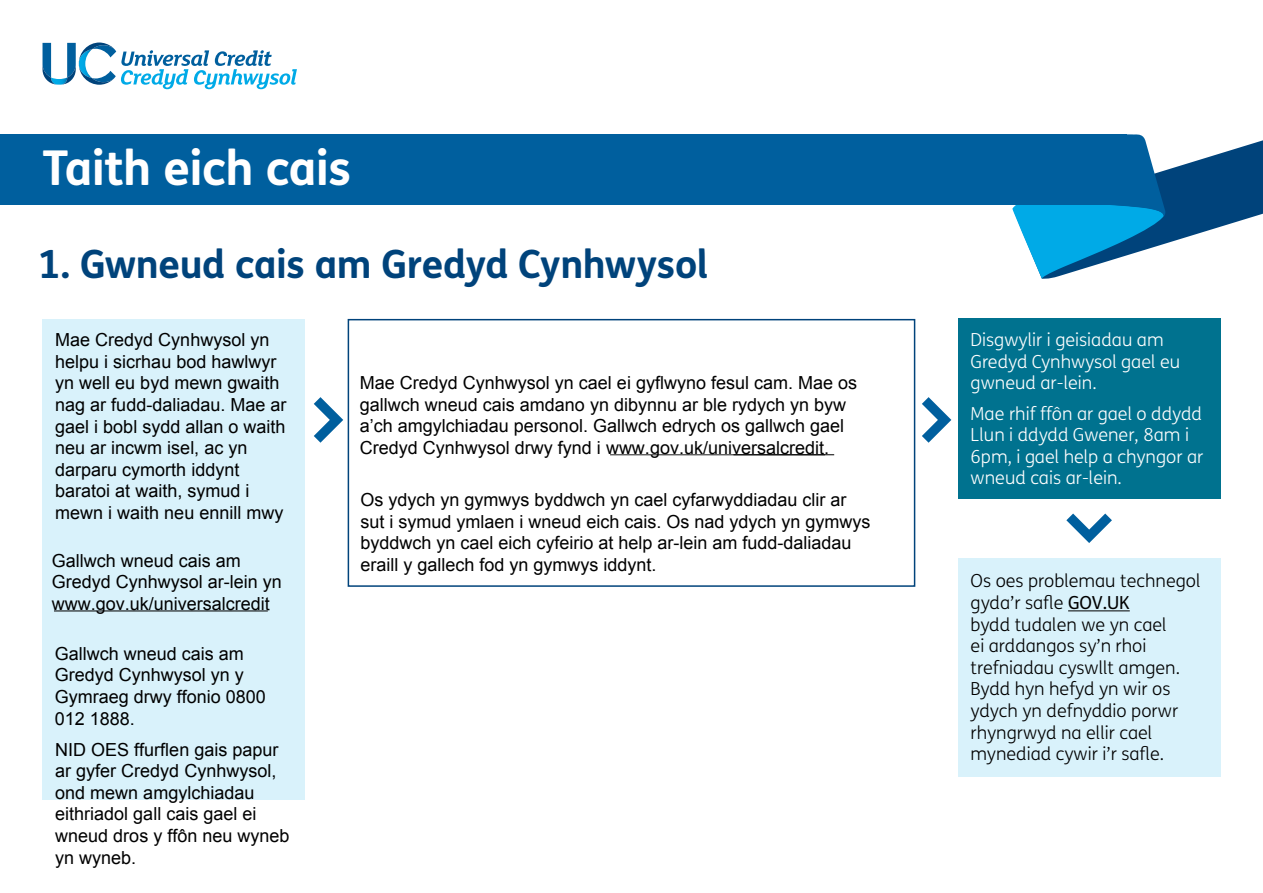
<style>
.page{position:relative;width:1263px;height:893px;background:#fff}
.page>*{position:absolute;margin:0;border:0;box-sizing:border-box;transform-origin:0 0}
.t1{font:700 48px "FS Me";letter-spacing:-.015em;color:#fff}
.t2{font:700 39px "FS Me";letter-spacing:-.015em;color:#00437b}
.t3{font:18px/21.6px "Arial";color:#000}
.t4{font:300 18px/21.6px "FS Me";color:#000}
.t5{font:300 18px/21.6px "FS Me";color:#fff}
.s1{font-weight:400}
</style>
<div class="page">
<div style="left:43px;top:319px;width:262px;height:480px;background:#d9f2fb"></div>
<div style="left:348px;top:319px;width:567px;height:268px;border:2px solid #00437b"></div>
<div style="left:0;top:134px;width:1127px;height:71px;background:#005f9e"></div>
<svg style="left:1012px;top:134px;width:251px;height:145px"></svg>
<hr style="left:54px;top:610px;width:214px;height:1px;background:#000">
<hr style="left:610px;top:454px;width:215px;height:1px;background:#000">
<hr style="left:733px;top:454px;width:101px;height:1px;background:#000">
<div style="left:958px;top:319px;width:262px;height:180px;background:#00728f"></div>
<div style="left:958px;top:558px;width:262px;height:219px;background:#d9f2fb"></div>
<hr style="left:1068px;top:610px;width:62px;height:1px;background:#000">
<svg style="left:314px;top:397px;width:29px;height:46px"></svg>
<svg style="left:1066px;top:514px;width:46px;height:29px"></svg>
<svg style="left:922px;top:397px;width:29px;height:46px"></svg>
<svg style="left:43px;top:43px;width:254px;height:46px"></svg>
<p class="t1" style="left:43px;top:131px;width:310px">Taith eich cais</p>
<p class="t2" style="left:38px;top:234px;width:672px">1. Gwneud cais am Gredyd Cynhwysol</p>
<p class="t3" style="left:55px;top:329px;width:233px">Mae Credyd Cynhwysol yn helpu i sicrhau bod hawlwyr yn well eu byd mewn gwaith nag ar fudd-daliadau. Mae ar gael i bobl sydd allan o waith neu ar incwm isel, ac yn darparu cymorth iddynt baratoi at waith, symud i mewn i waith neu ennill mwy</p>
<p class="t3" style="left:52px;top:550px;width:232px">Gallwch wneud cais am<br>Gredyd Cynhwysol ar-lein yn www.gov.uk/universalcredit</p>
<p class="t3" style="left:55px;top:643px;width:213px">Gallwch wneud cais am<br>Gredyd Cynhwysol yn y<br>Gymraeg drwy ffonio 0800<br>012 1888.</p>
<p class="t3" style="left:55px;top:739px;width:236px">NID OES ffurflen gais papur ar gyfer Credyd Cynhwysol, ond mewn amgylchiadau eithriadol gall cais gael ei wneud dros y ffôn neu wyneb yn wyneb.</p>
<p class="t3" style="left:360px;top:372px;width:499px">Mae Credyd Cynhwysol yn cael ei gyflwyno fesul cam. Mae os gallwch wneud cais amdano yn dibynnu ar ble rydych yn byw a’ch amgylchiadau personol. Gallwch edrych os gallwch gael Credyd Cynhwysol drwy fynd i www.gov.uk/universalcredit.</p>
<p class="t3" style="left:360px;top:489px;width:512px">Os ydych yn gymwys byddwch yn cael cyfarwyddiadau clir ar sut i symud ymlaen i wneud eich cais. Os nad ydych yn gymwys byddwch yn cael eich cyfeirio at help ar-lein am fudd-daliadau eraill y gallech fod yn gymwys iddynt.</p>
<p class="t5" style="left:971px;top:329px;width:211px">Disgwylir i geisiadau am<br>Gredyd Cynhwysol gael eu gwneud ar-lein.</p>
<p class="t5" style="left:971px;top:402px;width:234px">Mae rhif ffôn ar gael o ddydd<br>Llun i ddydd Gwener, 8am i<br>6pm, i gael help a chyngor ar wneud cais ar-lein.</p>
<p class="t4" style="left:971px;top:570px;width:231px">Os oes problemau technegol gyda’r safle <span class="s1">GOV.UK<br></span>bydd tudalen we yn cael<br>ei arddangos sy’n rhoi trefniadau cyswllt amgen.<br>Bydd hyn hefyd yn wir os ydych yn defnyddio porwr rhyngrwyd na ellir cael mynediad cywir i’r safle.</p>
</div>
